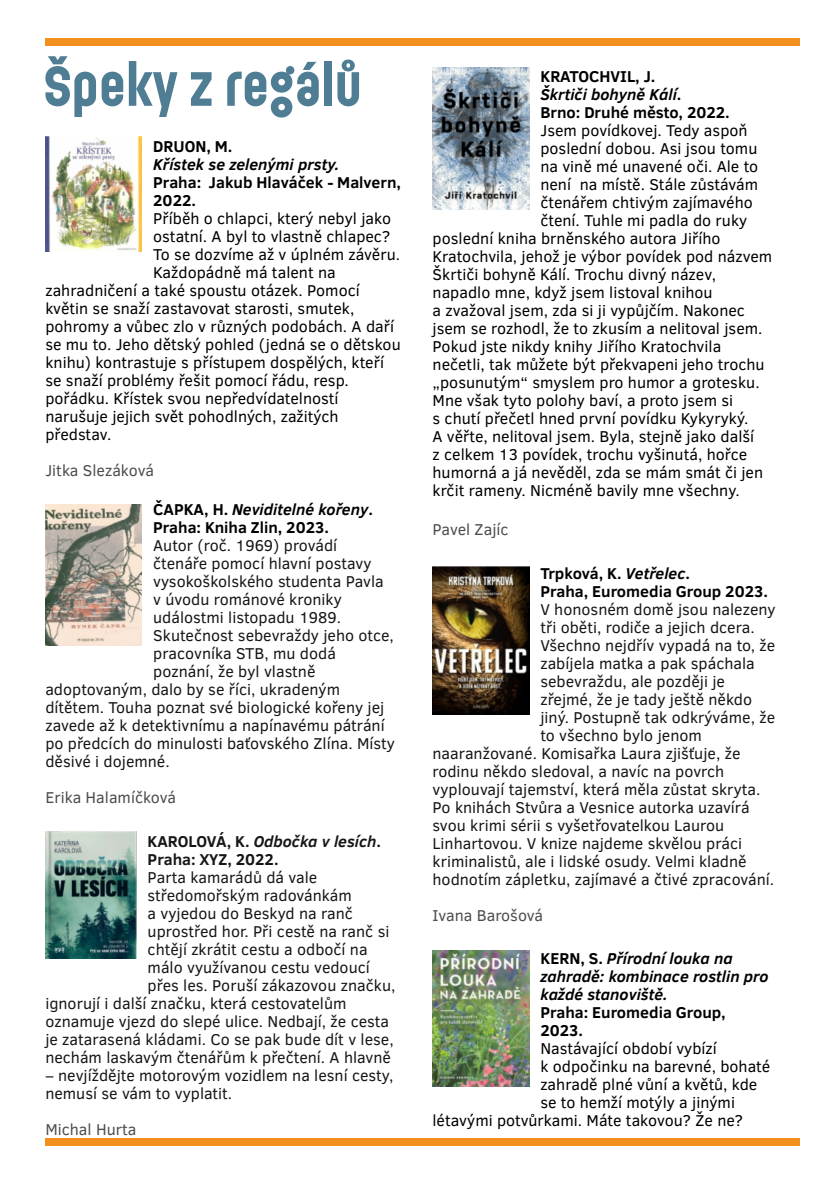
<style>
.page{position:relative;width:840px;height:1191px;background:#fff}
.page>*{position:absolute;margin:0;border:0;box-sizing:border-box;transform-origin:0 0}
.t1{font:700 56px "Ladislav";color:#4f7d94}
.t2{font:16px/18px "Clear Sans";color:#151616}
.t3{font:16px "Clear Sans";color:#000}
.t4{font:700 16px/18px "Clear Sans";color:#000}
.t5{font:italic 700 16px/18px "Clear Sans";color:#000}
.t6{font:16px "Clear Sans";color:#4d4d4d}
.t7{font:700 16px/18px "Clear Sans";color:#151616}
.s1{font-style:italic}
.s2{font-style:normal}
</style>
<div class="page">
<div style="left:45px;top:1137px;width:754px;height:8px;background:#f2901f"></div>
<div style="left:45px;top:38px;width:754px;height:8px;background:#f2901f"></div>
<img style="left:45px;top:136px;width:97px;height:115px">
<img style="left:45px;top:504px;width:97px;height:142px">
<img style="left:45px;top:831px;width:91px;height:127px">
<img style="left:432px;top:67px;width:96px;height:142px">
<img style="left:432px;top:567px;width:96px;height:147px">
<img style="left:432px;top:950px;width:96px;height:136px">
<h1 class="t1" style="left:44px;top:61px;width:319px">Špeky z regálů</h1>
<p class="t4" style="left:153px;top:139px;width:81px">DRUON, M.</p>
<p class="t5" style="left:153px;top:157px;width:187px">Křístek se zelenými prsty.</p>
<p class="t4" style="left:153px;top:175px;width:249px">Praha: Jakub Hlaváček - Malvern,<br>2022.</p>
<p class="t3" style="left:153px;top:212px;width:239px">Příběh o chlapci, který nebyl jako</p>
<p class="t3" style="left:153px;top:230px;width:238px">ostatní. A byl to vlastně chlapec?</p>
<p class="t3" style="left:153px;top:248px;width:248px">To se dozvíme až v úplném závěru.</p>
<p class="t3" style="left:153px;top:266px;width:184px">Každopádně má talent na</p>
<p class="t3" style="left:45px;top:284px;width:316px">zahradničení a také spoustu otázek. Pomocí</p>
<p class="t3" style="left:45px;top:302px;width:310px">květin se snaží zastavovat starosti, smutek,</p>
<p class="t3" style="left:45px;top:320px;width:350px">pohromy a vůbec zlo v různých podobách. A daří</p>
<p class="t3" style="left:45px;top:338px;width:356px">se mu to. Jeho dětský pohled (jedná se o dětskou</p>
<p class="t3" style="left:45px;top:356px;width:340px">knihu) kontrastuje s přístupem dospělých, kteří</p>
<p class="t3" style="left:45px;top:374px;width:305px">se snaží problémy řešit pomocí řádu, resp.</p>
<p class="t3" style="left:45px;top:392px;width:294px">pořádku. Křístek svou nepředvídatelností</p>
<p class="t3" style="left:45px;top:410px;width:294px">narušuje jejich svět pohodlných, zažitých</p>
<p class="t3" style="left:45px;top:428px;width:68px">představ.</p>
<p class="t6" style="left:45px;top:464px;width:110px">Jitka Slezáková</p>
<p class="t4" style="left:153px;top:503px;width:221px">ČAPKA, H. <span class="s1">Neviditelné kořeny</span>.<br>Praha: Kniha Zlin, 2023.</p>
<p class="t2" style="left:153px;top:539px;width:185px">Autor (roč. 1969) provádí</p>
<p class="t2" style="left:153px;top:557px;width:220px">čtenáře pomocí hlavní postavy</p>
<p class="t2" style="left:153px;top:575px;width:232px">vysokoškolského studenta Pavla</p>
<p class="t2" style="left:153px;top:593px;width:190px">v úvodu románové kroniky</p>
<p class="t2" style="left:153px;top:611px;width:189px">událostmi listopadu 1989.</p>
<p class="t2" style="left:153px;top:629px;width:242px">Skutečnost sebevraždy jeho otce,</p>
<p class="t2" style="left:153px;top:647px;width:184px">pracovníka STB, mu dodá</p>
<p class="t2" style="left:153px;top:665px;width:164px">poznání, že byl vlastně</p>
<p class="t2" style="left:45px;top:683px;width:296px">adoptovaným, dalo by se říci, ukradeným</p>
<p class="t2" style="left:45px;top:701px;width:340px">dítětem. Touha poznat své biologické kořeny jej</p>
<p class="t2" style="left:45px;top:719px;width:341px">zavede až k detektivnímu a napínavému pátrání</p>
<p class="t2" style="left:45px;top:737px;width:351px">po předcích do minulosti baťovského Zlína. Místy</p>
<p class="t2" style="left:45px;top:755px;width:126px">děsivé i dojemné.</p>
<p class="t6" style="left:45px;top:792px;width:132px">Erika Halamíčková</p>
<p class="t7" style="left:147px;top:834px;width:235px">KAROLOVÁ, K. <span class="s1">Odbočka v lesích</span>.<br>Praha: XYZ, 2022.</p>
<p class="t2" style="left:147px;top:870px;width:171px">Parta kamarádů dá vale</p>
<p class="t2" style="left:147px;top:888px;width:206px">středomořským radovánkám</p>
<p class="t2" style="left:147px;top:906px;width:207px">a vyjedou do Beskyd na ranč</p>
<p class="t2" style="left:147px;top:924px;width:243px">uprostřed hor. Při cestě na ranč si</p>
<p class="t2" style="left:147px;top:942px;width:221px">chtějí zkrátit cestu a odbočí na</p>
<p class="t2" style="left:147px;top:960px;width:223px">málo využívanou cestu vedoucí</p>
<p class="t2" style="left:147px;top:978px;width:249px">přes les. Poruší zákazovou značku,</p>
<p class="t2" style="left:45px;top:996px;width:302px">ignorují i další značku, která cestovatelům</p>
<p class="t2" style="left:45px;top:1014px;width:345px">oznamuje vjezd do slepé ulice. Nedbají, že cesta</p>
<p class="t2" style="left:45px;top:1032px;width:349px">je zatarasená kládami. Co se pak bude dít v lese,</p>
<p class="t2" style="left:45px;top:1050px;width:347px">nechám laskavým čtenářům k přečtení. A hlavně</p>
<p class="t2" style="left:45px;top:1068px;width:349px">– nevjíždějte motorovým vozidlem na lesní cesty, nemusí se vám to vyplatit.</p>
<p class="t6" style="left:45px;top:1123px;width:93px">Michal Hurta</p>
<p class="t4" style="left:540px;top:69px;width:191px">KRATOCHVIL, J.<br><span class="s1">Škrtiči bohyně Kálí</span>.<br>Brno: Druhé město, 2022.</p>
<p class="t3" style="left:540px;top:124px;width:209px">Jsem povídkovej. Tedy aspoň</p>
<p class="t3" style="left:540px;top:142px;width:218px">poslední dobou. Asi jsou tomu</p>
<p class="t3" style="left:540px;top:160px;width:219px">na vině mé unavené oči. Ale to</p>
<p class="t3" style="left:540px;top:178px;width:219px">není na místě. Stále zůstávám</p>
<p class="t3" style="left:540px;top:196px;width:214px">čtenářem chtivým zajímavého</p>
<p class="t3" style="left:540px;top:214px;width:208px">čtení. Tuhle mi padla do ruky</p>
<p class="t3" style="left:432px;top:232px;width:289px">poslední kniha brněnského autora Jiřího</p>
<p class="t3" style="left:432px;top:250px;width:341px">Kratochvila, jehož je výbor povídek pod názvem</p>
<p class="t3" style="left:432px;top:268px;width:285px">Škrtiči bohyně Kálí. Trochu divný název,</p>
<p class="t3" style="left:432px;top:286px;width:281px">napadlo mne, když jsem listoval knihou</p>
<p class="t3" style="left:432px;top:304px;width:314px">a zvažoval jsem, zda si ji vypůjčím. Nakonec</p>
<p class="t3" style="left:432px;top:322px;width:331px">jsem se rozhodl, že to zkusím a nelitoval jsem.</p>
<p class="t3" style="left:432px;top:340px;width:290px">Pokud jste nikdy knihy Jiřího Kratochvila</p>
<p class="t3" style="left:432px;top:358px;width:333px">nečetli, tak můžete být překvapeni jeho trochu</p>
<p class="t3" style="left:432px;top:376px;width:328px">„posunutým“ smyslem pro humor a grotesku.</p>
<p class="t3" style="left:432px;top:394px;width:302px">Mne však tyto polohy baví, a proto jsem si</p>
<p class="t3" style="left:432px;top:412px;width:317px">s chutí přečetl hned první povídku Kykyryký.</p>
<p class="t3" style="left:432px;top:430px;width:323px">A věřte, nelitoval jsem. Byla, stejně jako další</p>
<p class="t3" style="left:432px;top:448px;width:316px">z celkem 13 povídek, trochu vyšinutá, hořce</p>
<p class="t3" style="left:432px;top:466px;width:332px">humorná a já nevěděl, zda se mám smát či jen</p>
<p class="t3" style="left:432px;top:484px;width:308px">krčit rameny. Nicméně bavily mne všechny.</p>
<p class="t6" style="left:432px;top:524px;width:77px">Pavel Zajíc</p>
<p class="t4" style="left:540px;top:566px;width:229px">Trpková, K. <span class="s1">Vetřelec</span>.<br>Praha, Euromedia Group 2023.</p>
<p class="t2" style="left:540px;top:602px;width:237px">V honosném domě jsou nalezeny</p>
<p class="t2" style="left:540px;top:620px;width:216px">tři oběti, rodiče a jejich dcera.</p>
<p class="t2" style="left:540px;top:638px;width:236px">Všechno nejdřív vypadá na to, že</p>
<p class="t2" style="left:540px;top:656px;width:216px">zabíjela matka a pak spáchala</p>
<p class="t2" style="left:540px;top:674px;width:186px">sebevraždu, ale později je</p>
<p class="t2" style="left:540px;top:692px;width:213px">zřejmé, že je tady ještě někdo</p>
<p class="t2" style="left:540px;top:710px;width:236px">jiný. Postupně tak odkrýváme, že</p>
<p class="t2" style="left:540px;top:728px;width:163px">to všechno bylo jenom</p>
<p class="t2" style="left:432px;top:746px;width:309px">naaranžované. Komisařka Laura zjišťuje, že</p>
<p class="t2" style="left:432px;top:764px;width:293px">rodinu někdo sledoval, a navíc na povrch</p>
<p class="t2" style="left:432px;top:782px;width:329px">vyplouvají tajemství, která měla zůstat skryta.</p>
<p class="t2" style="left:432px;top:800px;width:318px">Po knihách Stvůra a Vesnice autorka uzavírá</p>
<p class="t2" style="left:432px;top:818px;width:293px">svou krimi sérii s vyšetřovatelkou Laurou</p>
<p class="t2" style="left:432px;top:836px;width:311px">Linhartovou. V knize najdeme skvělou práci</p>
<p class="t2" style="left:432px;top:854px;width:315px">kriminalistů, ale i lidské osudy. Velmi kladně</p>
<p class="t2" style="left:432px;top:872px;width:343px">hodnotím zápletku, zajímavé a čtivé zpracování.</p>
<p class="t6" style="left:432px;top:909px;width:112px">Ivana Barošová</p>
<p class="t5" style="left:540px;top:951px;width:229px"><span class="s2">KERN, S.</span> Přírodní louka na zahradě: kombinace rostlin pro každé stanoviště.</p>
<p class="t4" style="left:540px;top:1005px;width:187px">Praha: Euromedia Group,<br>2023.</p>
<p class="t3" style="left:540px;top:1042px;width:178px">Nastávající období vybízí</p>
<p class="t3" style="left:540px;top:1060px;width:231px">k odpočinku na barevné, bohaté</p>
<p class="t3" style="left:540px;top:1078px;width:218px">zahradě plné vůní a květů, kde</p>
<p class="t3" style="left:540px;top:1096px;width:196px">se to hemží motýly a jinými</p>
<p class="t3" style="left:432px;top:1114px;width:312px">létavými potvůrkami. Máte takovou? Že ne?</p>
</div>
